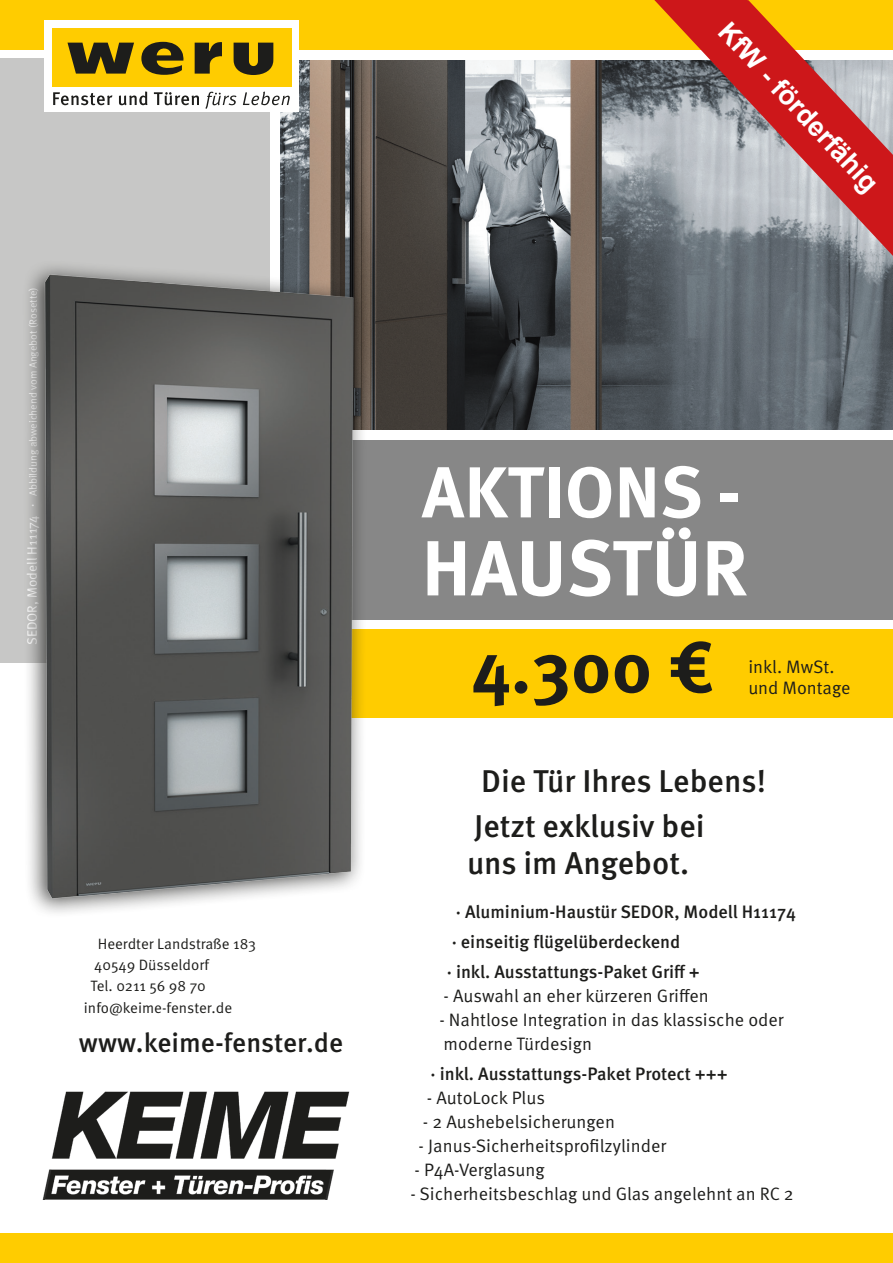
<style>
.page{position:relative;width:893px;height:1263px;background:#fff}
.page>*{position:absolute;margin:0;border:0;box-sizing:border-box;transform-origin:0 0}
.t1{font:700 78px "Meta OT";color:#fff}
.t2{font:700 72px "Meta OT";color:#fff}
.t3{font:700 72px "Meta OT";color:#1d1d1b}
.t4{font:500 31.5px "Meta OT";color:#1d1d1b}
.t5{font:500 27px "Meta OT";color:#1d1d1b}
.t6{font:700 27px "Arial";color:#fff}
.t7{font:18px "Meta OT";color:#1d1d1b}
.t8{font:500 18px "Meta OT";color:#1d1d1b}
.t9{font:15px "Meta OT";color:#1d1d1b}
.t10{font:10.5px "Meta OT";color:#fff}
.s1{font-size:13.5px}
</style>
<div class="page">
<div style="left:255px;top:629px;width:638px;height:89px;background:#fc0"></div>
<div style="left:0;top:58px;width:269px;height:605px;background:#c7c7c6"></div>
<img style="left:281px;top:61px;width:612px;height:368px">
<div style="left:0;top:0;width:893px;height:49px;background:#fc0"></div>
<div style="left:0;top:1233px;width:893px;height:30px;background:#fc0"></div>
<div style="left:255px;top:440px;width:638px;height:180px;background:#878787"></div>
<img style="left:43px;top:1091px;width:307px;height:108px">
<div style="left:44px;top:21px;width:255px;height:91px;background:#fff"></div>
<svg style="left:53px;top:92px;width:59px;height:13px"></svg>
<svg style="left:119px;top:91px;width:28px;height:14px"></svg>
<svg style="left:154px;top:92px;width:45px;height:13px"></svg>
<svg style="left:205px;top:92px;width:31px;height:17px"></svg>
<svg style="left:243px;top:91px;width:47px;height:14px"></svg>
<div style="left:52px;top:28px;width:239px;height:59px;background:#fc0"></div>
<svg style="left:141px;top:42px;width:43px;height:33px"></svg>
<svg style="left:67px;top:43px;width:67px;height:31px"></svg>
<svg style="left:195px;top:42px;width:27px;height:32px"></svg>
<svg style="left:234px;top:43px;width:39px;height:32px"></svg>
<div style="left:22px;top:259px;width:345px;height:659px;background:#1d1d1b;opacity:.75"></div>
<img style="left:40px;top:263px;width:336px;height:651px">
<svg style="left:654px;top:0;width:239px;height:256px"></svg>
<p class="t10" style="left:27px;top:645px;width:359px;rotate:-90deg"><span class="s1">SEDOR, Modell H11174 ⋅</span> Abbildung abweichend vom Angebot (Rosette)</p>
<p class="t9" style="left:98px;top:935px;width:160px">Heerdter Landstraße 183</p>
<p class="t9" style="left:94px;top:956px;width:116px">40549 Düsseldorf</p>
<p class="t9" style="left:91px;top:977px;width:117px">Tel. 0211 56 98 70</p>
<p class="t9" style="left:84px;top:998px;width:150px">info@keime-fenster.de</p>
<p class="t5" style="left:79px;top:1025px;width:266px">www.keime-fenster.de</p>
<p class="t6" style="left:737px;top:14px;width:222px;rotate:47deg">KfW - förderfähig</p>
<p class="t2" style="left:422px;top:447px;width:321px">AKTIONS -</p>
<p class="t1" style="left:422px;top:519px;width:328px">HAUSTÜR</p>
<p class="t3" style="left:472px;top:622px;width:244px">4.300 €</p>
<p class="t7" style="left:748px;top:655px;width:88px">inkl. MwSt.</p>
<p class="t7" style="left:748px;top:677px;width:104px">und Montage</p>
<p class="t4" style="left:481px;top:761px;width:286px">Die Tür Ihres Lebens!</p>
<p class="t4" style="left:474px;top:806px;width:232px">Jetzt exklusiv bei</p>
<p class="t4" style="left:467px;top:844px;width:224px">uns im Angebot.</p>
<p class="t8" style="left:456px;top:900px;width:342px">· Aluminium-Haustür SEDOR, Modell H11174</p>
<p class="t8" style="left:452px;top:930px;width:230px">· einseitig flügelüberdeckend</p>
<p class="t8" style="left:447px;top:960px;width:255px">· inkl. Ausstattungs-Paket Griff +</p>
<p class="t7" style="left:443px;top:984px;width:267px">- Auswahl an eher kürzeren Griffen</p>
<p class="t7" style="left:439px;top:1008px;width:346px">- Nahtlose Integration in das klassische oder</p>
<p class="t7" style="left:443px;top:1032px;width:150px">moderne Türdesign</p>
<p class="t8" style="left:431px;top:1062px;width:299px">· inkl. Ausstattungs-Paket Protect +++</p>
<p class="t7" style="left:427px;top:1086px;width:120px">- AutoLock Plus</p>
<p class="t7" style="left:423px;top:1110px;width:194px">- 2 Aushebelsicherungen</p>
<p class="t7" style="left:419px;top:1134px;width:249px">- Janus-Sicherheitsprofilzylinder</p>
<p class="t7" style="left:414px;top:1158px;width:132px">- P4A-Verglasung</p>
<p class="t7" style="left:410px;top:1182px;width:385px">- Sicherheitsbeschlag und Glas angelehnt an RC 2</p>
</div>
